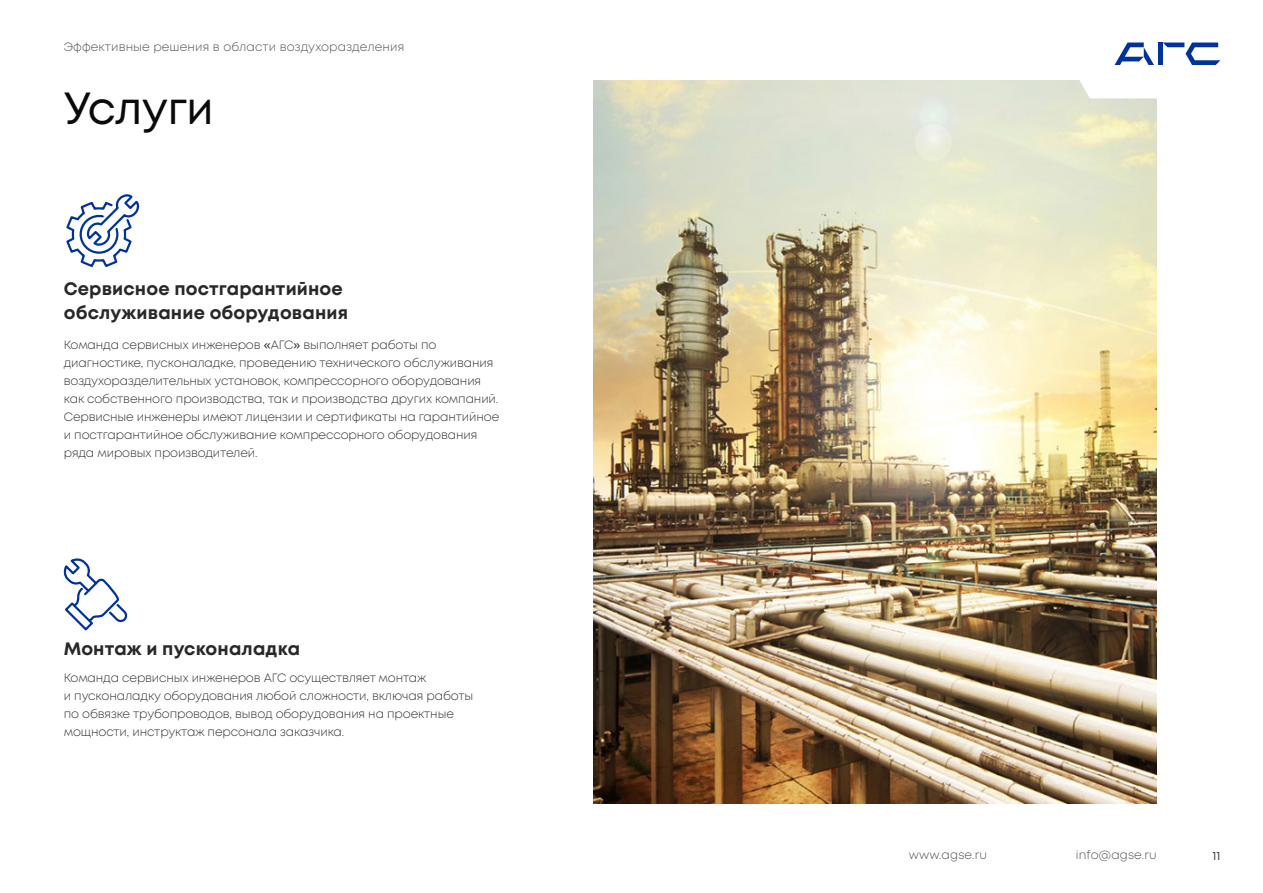
<style>
.page{position:relative;width:1263px;height:893px;background:#fff}
.page>*{position:absolute;margin:0;border:0;box-sizing:border-box;transform-origin:0 0}
.t1{font:45px "Mont";letter-spacing:-.02em;color:#0a0a0a}
.t2{font:700 18px/24px "Mont";letter-spacing:.01em;color:#282827}
.t3{font:300 12px/18px "Mont";letter-spacing:-.01em;color:#282827}
.t4{font:300 12px "Mont";letter-spacing:.01em;color:#4a4a49}
.t5{font:12px "Mont";color:#3c3c3b}
.s1{font-weight:400}
</style>
<div class="page">
<img style="left:593px;top:80px;width:564px;height:723px">
<svg style="left:63px;top:559px;width:65px;height:72px"></svg>
<svg style="left:66px;top:194px;width:74px;height:73px"></svg>
<svg style="left:1021px;top:42px;width:200px;height:56px"></svg>
<div style="left:1158px;top:43px;width:5px;height:22px;background:#039"></div>
<p class="t4" style="left:64px;top:40px;width:342px">Эффективные решения в области воздухоразделения</p>
<h1 class="t1" style="left:64px;top:79px;width:152px">Услуги</h1>
<h2 class="t2" style="left:64px;top:277px;width:286px">Сервисное постгарантийное обслуживание оборудования</h2>
<p class="t3" style="left:64px;top:336px;width:437px">Команда сервисных инженеров <span class="s1">«</span>АГС<span class="s1">»</span> выполняет работы по диагностике, пусконаладке, проведению технического обслуживания воздухоразделительных установок, компрессорного оборудования как собственного производства, так и производства других компаний.<br>Сервисные инженеры имеют лицензии и сертификаты на гарантийное и постгарантийное обслуживание компрессорного оборудования ряда мировых производителей.</p>
<h2 class="t2" style="left:64px;top:637px;width:238px">Монтаж и пусконаладка</h2>
<p class="t3" style="left:64px;top:669px;width:411px">Команда сервисных инженеров АГС осуществляет монтаж<br>и пусконаладку оборудования любой сложности, включая работы по обвязке трубопроводов, вывод оборудования на проектные мощности, инструктаж персонала заказчика.</p>
<p class="t4" style="left:909px;top:847px;width:79px">www.agse.ru</p>
<p class="t4" style="left:1076px;top:847px;width:82px">info@agse.ru</p>
<p class="t5" style="left:1212px;top:848px;width:9px">11</p>
</div>
